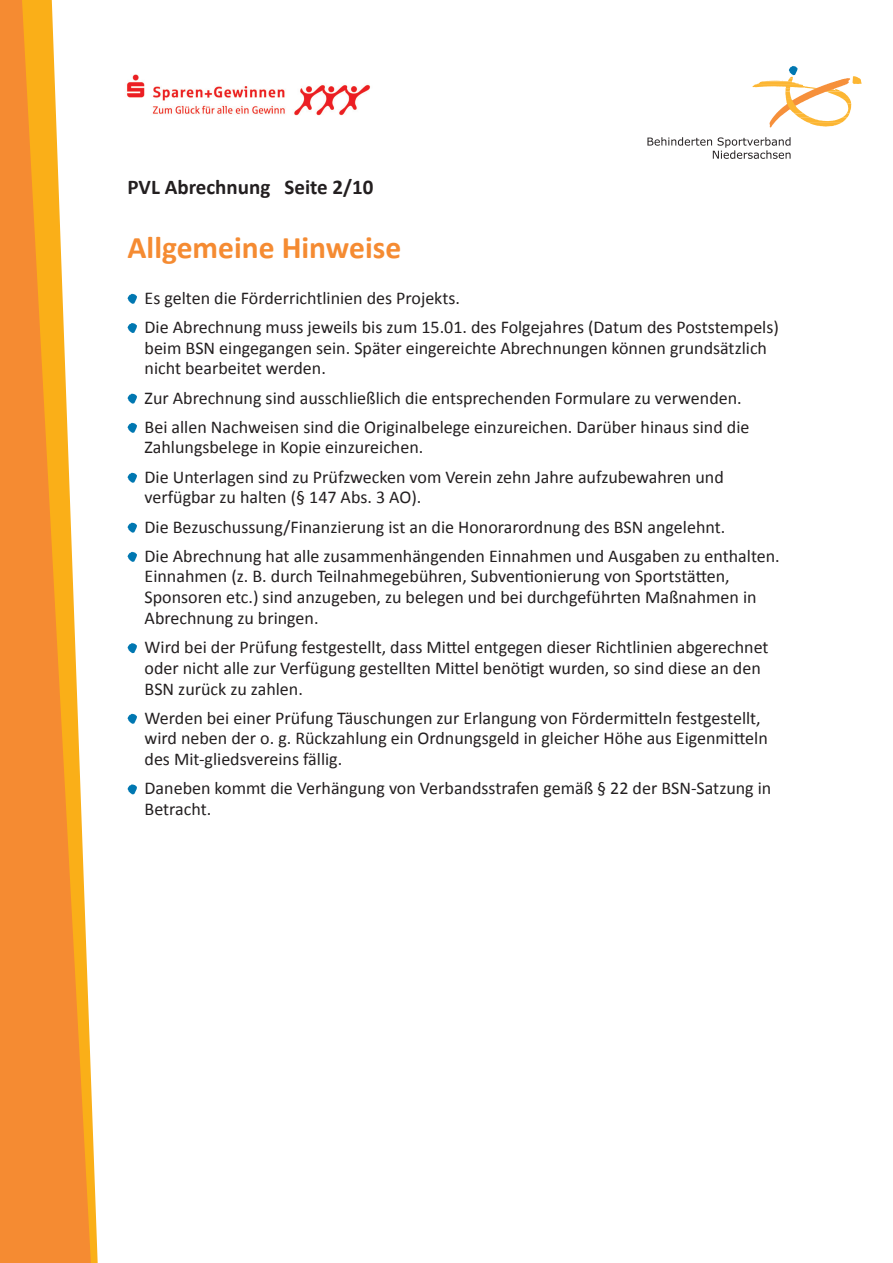
<style>
.page{position:relative;width:893px;height:1263px;background:#fff}
.page>*{position:absolute;margin:0;border:0;box-sizing:border-box;transform-origin:0 0}
.t1{font:700 31.5px "Calibri";color:#f58b32}
.t2{font:700 21px "Calibri";color:#231f20}
.t3{font:18px/20.7px "Calibri";color:#231f20}
</style>
<div class="page">
<svg style="left:92px;top:1108px;width:6px;height:155px"></svg>
<svg style="left:0;top:0;width:92px;height:1263px;fill:#f58b32"></svg>
<svg style="left:647px;top:137px;width:144px;height:22px"></svg>
<svg style="left:752px;top:66px;width:110px;height:61px"></svg>
<img style="left:126px;top:74px;width:244px;height:42px">
<svg style="left:128px;top:294px;width:9px;height:10px"></svg>
<svg style="left:128px;top:323px;width:9px;height:10px"></svg>
<svg style="left:128px;top:394px;width:9px;height:10px"></svg>
<svg style="left:128px;top:423px;width:9px;height:10px"></svg>
<svg style="left:128px;top:473px;width:9px;height:10px"></svg>
<svg style="left:128px;top:523px;width:9px;height:10px"></svg>
<svg style="left:128px;top:552px;width:9px;height:10px"></svg>
<svg style="left:128px;top:643px;width:9px;height:10px"></svg>
<svg style="left:128px;top:714px;width:9px;height:10px"></svg>
<svg style="left:128px;top:784px;width:9px;height:10px"></svg>
<p class="t2" style="left:128px;top:174px;width:247px">PVL Abrechnung Seite 2/10</p>
<h1 class="t1" style="left:128px;top:227px;width:275px">Allgemeine Hinweise</h1>
<p class="t3" style="left:145px;top:282px;width:636px;line-height:29.2px">Es gelten die Förderrichtlinien des Projekts.<br>Die Abrechnung muss jeweils bis zum 15.01. des Folgejahres (Datum des Poststempels)</p>
<p class="t3" style="left:145px;top:336px;width:624px">beim BSN eingegangen sein. Später eingereichte Abrechnungen können grundsätzlich nicht bearbeitet werden.</p>
<p class="t3" style="left:145px;top:382px;width:606px;line-height:29.2px">Zur Abrechnung sind ausschließlich die entsprechenden Formulare zu verwenden.<br>Bei allen Nachweisen sind die Originalbelege einzureichen. Darüber hinaus sind die</p>
<p class="t3" style="left:145px;top:432px;width:581px;line-height:29.2px">Zahlungsbelege in Kopie einzureichen.<br>Die Unterlagen sind zu Prüfzwecken vom Verein zehn Jahre aufzubewahren und</p>
<p class="t3" style="left:145px;top:482px;width:637px;line-height:29.2px">verfügbar zu halten (§ 147 Abs. 3 AO).<br>Die Bezuschussung/Finanzierung ist an die Honorarordnung des BSN angelehnt.<br>Die Abrechnung hat alle zusammenhängenden Einnahmen und Ausgaben zu enthalten.</p>
<p class="t3" style="left:145px;top:565px;width:613px">Einnahmen (z. B. durch Teilnahmegebühren, Subventionierung von Sportstätten,<br>Sponsoren etc.) sind anzugeben, zu belegen und bei durchgeführten Maßnahmen in<br>Abrechnung zu bringen.</p>
<p class="t3" style="left:145px;top:636px;width:625px">Wird bei der Prüfung festgestellt, dass Mittel entgegen dieser Richtlinien abgerechnet oder nicht alle zur Verfügung gestellten Mittel benötigt wurden, so sind diese an den<br>BSN zurück zu zahlen.</p>
<p class="t3" style="left:145px;top:706px;width:625px">Werden bei einer Prüfung Täuschungen zur Erlangung von Fördermitteln festgestellt, wird neben der o. g. Rückzahlung ein Ordnungsgeld in gleicher Höhe aus Eigenmitteln des Mit-gliedsvereins fällig.</p>
<p class="t3" style="left:145px;top:777px;width:628px">Daneben kommt die Verhängung von Verbandsstrafen gemäß § 22 der BSN‐Satzung in<br>Betracht.</p>
</div>
